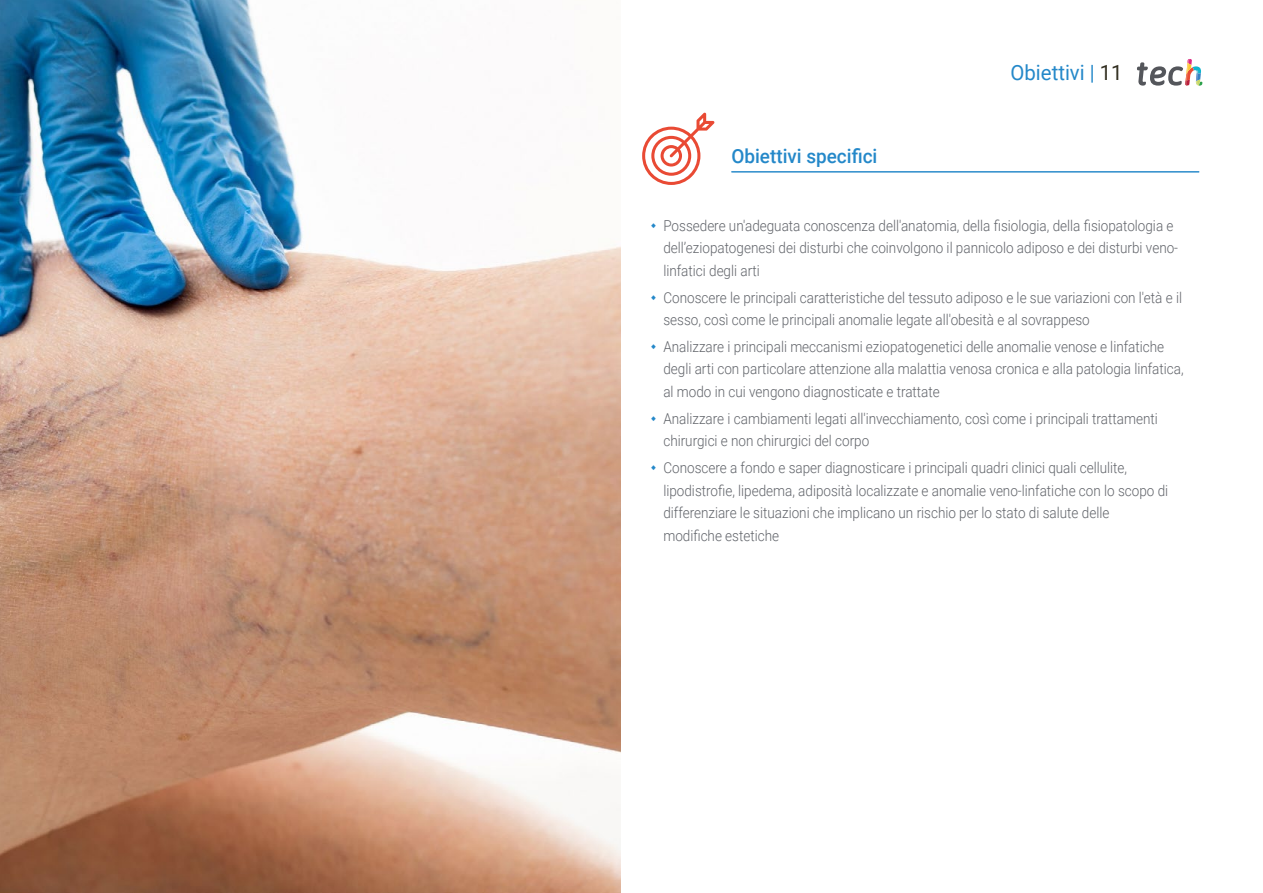
<style>
.page{position:relative;width:1263px;height:893px;background:#fff}
.page>*{position:absolute;margin:0;border:0;box-sizing:border-box;transform-origin:0 0}
.t1{font:21px "Roboto";color:#2488c9}
.t2{font:500 19.5px "Roboto";color:#2488c9}
.t3{font:300 15px/22.5px "Roboto";color:#61646a;scale:.9 1}
.s1{color:#312e20}
</style>
<div class="page">
<img style="left:0;top:0;width:621px;height:893px">
<svg style="left:642px;top:113px;width:72px;height:72px"></svg>
<hr style="left:731px;top:171px;width:468px;height:1px;background:#2488c9">
<svg style="left:1137px;top:59px;width:65px;height:27px"></svg>
<h2 class="t2" style="left:731px;top:143px;width:147px">Obiettivi specifici</h2>
<h1 class="t1" style="left:1010px;top:57px;width:114px">Obiettivi | <span class="s1">11</span></h1>
<p class="t3" style="left:663px;top:214px;width:573px">Possedere un'adeguata conoscenza dell'anatomia, della fisiologia, della fisiopatologia e dell’eziopatogenesi dei disturbi che coinvolgono il pannicolo adiposo e dei disturbi veno&shy;linfatici degli arti</p>
<p class="t3" style="left:663px;top:286px;width:578px">Conoscere le principali caratteristiche del tessuto adiposo e le sue variazioni con l'età e il sesso, così come le principali anomalie legate all'obesità e al sovrappeso</p>
<p class="t3" style="left:663px;top:335px;width:580px">Analizzare i principali meccanismi eziopatogenetici delle anomalie venose e linfatiche degli arti con particolare attenzione alla malattia venosa cronica e alla patologia linfatica, al modo in cui vengono diagnosticate e trattate</p>
<p class="t3" style="left:663px;top:407px;width:551px">Analizzare i cambiamenti legati all'invecchiamento, così come i principali trattamenti chirurgici e non chirurgici del corpo</p>
<p class="t3" style="left:663px;top:456px;width:562px">Conoscere a fondo e saper diagnosticare i principali quadri clinici quali cellulite, lipodistrofie, lipedema, adiposità localizzate e anomalie veno-linfatiche con lo scopo di differenziare le situazioni che implicano un rischio per lo stato di salute delle modifiche estetiche</p>
</div>
